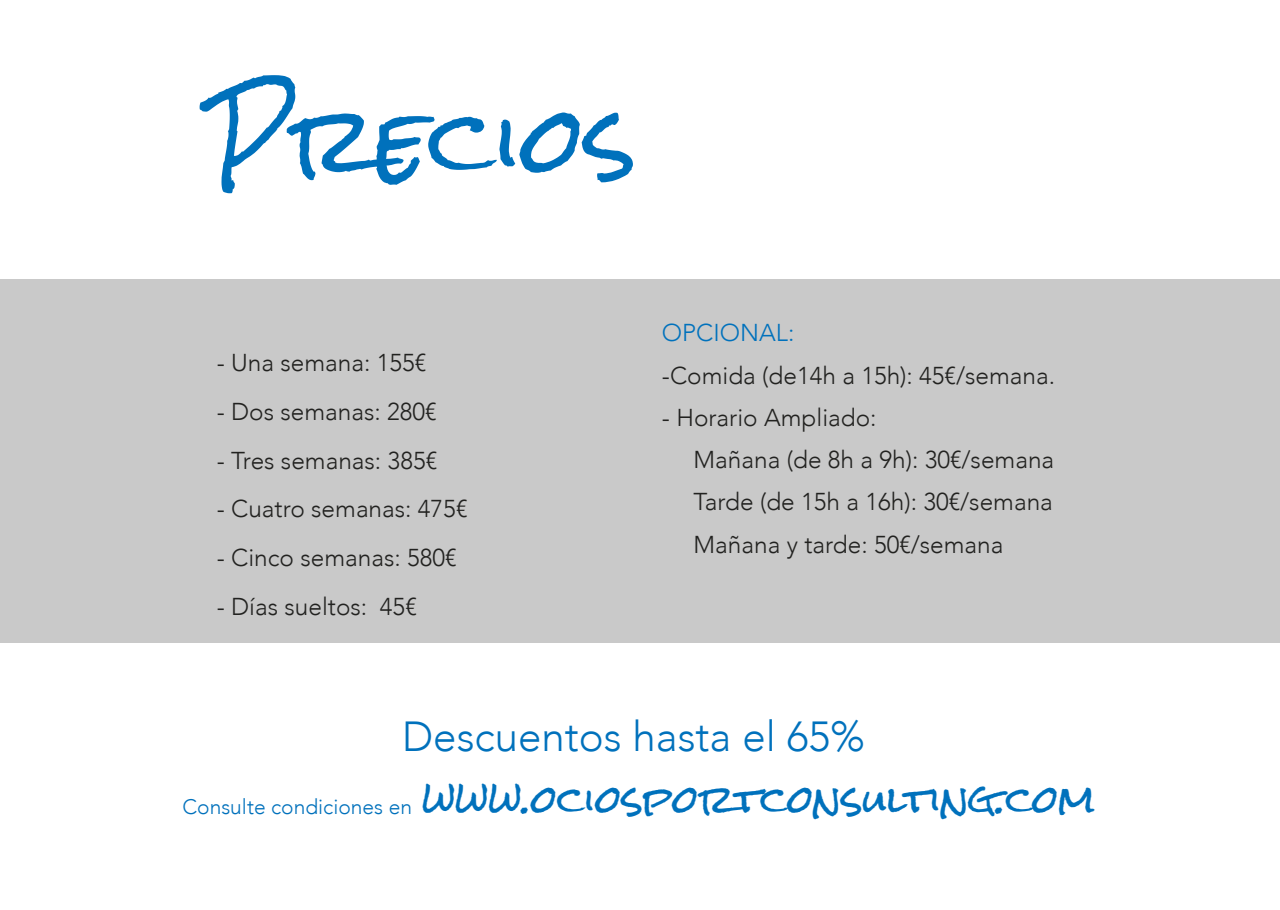
<style>
.page{position:relative;width:1280px;height:910px;background:#fff}
.page>*{position:absolute;margin:0;border:0;box-sizing:border-box;transform-origin:0 0}
.t1{font:89.4px "Rock Salt";color:#0071bc}
.t2{font:300 42px "Avenir";color:#0071bc}
.t3{font:37.5px "Rock Salt";color:#0071bc}
.t4{font:300 24.45px/42.3px "Avenir";color:#222220}
.t5{font:300 24.45px "Avenir";color:#0071bc}
.s1{font-family:"Avenir";font-weight:300;font-size:21px}
</style>
<div class="page">
<div style="left:0;top:279px;width:1280px;height:363px;background:#c9c9c9"></div>
<h1 class="t1" style="left:207px;top:92px;width:432px">Precios</h1>
<p class="t4" style="left:217px;top:341px;width:211px">- Una semana: 155€</p>
<p class="t4" style="left:217px;top:390px;width:221px">- Dos semanas: 280€</p>
<p class="t4" style="left:217px;top:439px;width:222px">- Tres semanas: 385€</p>
<p class="t4" style="left:217px;top:488px;width:252px">- Cuatro semanas: 475€</p>
<p class="t4" style="left:217px;top:537px;width:241px">- Cinco semanas: 580€</p>
<p class="t4" style="left:217px;top:585px;width:202px">- Días sueltos: 45€</p>
<p class="t5" style="left:662px;top:318px;width:134px">OPCIONAL:</p>
<p class="t4" style="left:662px;top:354px;width:395px">-Comida (de14h a 15h): 45€/semana.</p>
<p class="t4" style="left:694px;top:396px;width:362px;text-indent:-32px">- Horario Ampliado:<br>Mañana (de 8h a 9h): 30€/semana<br>Tarde (de 15h a 16h): 30€/semana<br>Mañana y tarde: 50€/semana</p>
<h2 class="t2" style="left:402px;top:712px;width:464px">Descuentos hasta el 65%</h2>
<h3 class="t3" style="left:182px;top:780px;width:914px"><span class="s1">Consulte condiciones en</span> www.ociosportconsulting.com</h3>
</div>
